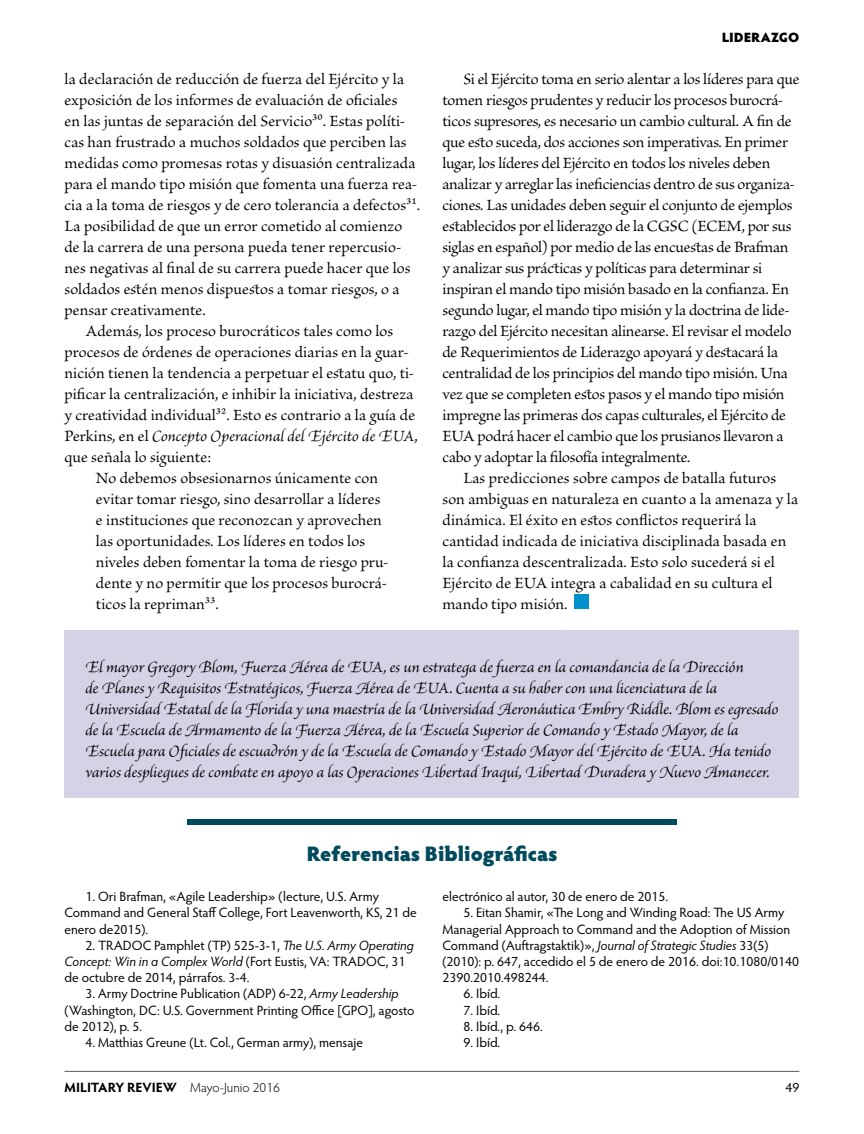
<style>
.page{position:relative;width:864px;height:1134px;background:#fff}
.page>*{position:absolute;margin:0;border:0;box-sizing:border-box;transform-origin:0 0}
.t1{font:900 21px "Hypatia Sans Pro";letter-spacing:-.005em;color:#004a5d}
.t2{font:16.5px/21px "Brioso Pro";color:#000}
.t3{font:italic 16.5px/21px "Brioso Pro";letter-spacing:-.005em;color:#000}
.t4{font:13.5px/16.2px "Hypatia Sans Pro";color:#000}
.t5{font:700 13.5px "Hypatia Sans Pro";letter-spacing:-.005em;color:#000}
.t6{font:900 13.5px "Hypatia Sans Pro";color:#000}
.s1{font-style:normal}
.s2{font-style:italic}
.s3{font-weight:300}
</style>
<div class="page">
<hr style="left:65px;top:1071px;width:734px;height:1px;background:#58595b">
<div style="left:574px;top:594px;width:15px;height:15px;background:#0090cc"></div>
<div style="left:64px;top:630px;width:736px;height:168px;background:#d4d3e6"></div>
<div style="left:187px;top:819px;width:490px;height:6px;background:#004a5d"></div>
<p class="t2" style="left:64px;top:69px;width:341px">la declaración de reducción de fuerza del Ejército y la</p>
<p class="t2" style="left:64px;top:90px;width:335px">exposición de los informes de evaluación de oficiales</p>
<p class="t2" style="left:64px;top:111px;width:343px">en las juntas de separación del Servicio30. Estas políti-</p>
<p class="t2" style="left:64px;top:132px;width:344px">cas han frustrado a muchos soldados que perciben las</p>
<p class="t2" style="left:64px;top:153px;width:353px">medidas como promesas rotas y disuasión centralizada</p>
<p class="t2" style="left:64px;top:174px;width:354px">para el mando tipo misión que fomenta una fuerza rea-</p>
<p class="t2" style="left:64px;top:195px;width:357px">cia a la toma de riesgos y de cero tolerancia a defectos31.</p>
<p class="t2" style="left:64px;top:216px;width:339px">La posibilidad de que un error cometido al comienzo</p>
<p class="t2" style="left:64px;top:237px;width:339px">de la carrera de una persona pueda tener repercusio-</p>
<p class="t2" style="left:64px;top:258px;width:347px">nes negativas al final de su carrera puede hacer que los</p>
<p class="t2" style="left:64px;top:279px;width:337px">soldados estén menos dispuestos a tomar riesgos, o a</p>
<p class="t2" style="left:64px;top:300px;width:143px">pensar creativamente.</p>
<p class="t2" style="left:86px;top:321px;width:309px">Además, los proceso burocráticos tales como los</p>
<p class="t2" style="left:64px;top:342px;width:346px">procesos de órdenes de operaciones diarias en la guar-</p>
<p class="t2" style="left:64px;top:363px;width:352px">nición tienen la tendencia a perpetuar el estatu quo, ti-</p>
<p class="t2" style="left:64px;top:384px;width:351px">pificar la centralización, e inhibir la iniciativa, destreza</p>
<p class="t2" style="left:64px;top:405px;width:352px">y creatividad individual32. Esto es contrario a la guía de</p>
<p class="t3" style="left:64px;top:425px;width:355px"><span class="s1">Perkins, en el</span> Concepto Operacional del Ejército de EUA<span class="s1">,</span></p>
<p class="t2" style="left:64px;top:447px;width:148px">que señala lo siguiente:</p>
<p class="t2" style="left:96px;top:468px;width:284px">No debemos obsesionarnos únicamente con</p>
<p class="t2" style="left:96px;top:489px;width:286px">evitar tomar riesgo, sino desarrollar a líderes</p>
<p class="t2" style="left:96px;top:510px;width:288px">e instituciones que reconozcan y aprovechen</p>
<p class="t2" style="left:96px;top:531px;width:271px">las oportunidades. Los líderes en todos los</p>
<p class="t2" style="left:96px;top:552px;width:294px">niveles deben fomentar la toma de riesgo pru-</p>
<p class="t2" style="left:96px;top:573px;width:293px">dente y no permitir que los procesos burocrá-</p>
<p class="t2" style="left:96px;top:594px;width:124px">ticos la repriman33.</p>
<p class="t6" style="left:722px;top:27px;width:79px">LIDERAZGO</p>
<p class="t2" style="left:442px;top:69px;width:359px;text-indent:21px">Si el Ejército toma en serio alentar a los líderes para que tomen riesgos prudentes y reducir los procesos burocrá&shy;ticos supresores, es necesario un cambio cultural. A fin de que esto suceda, dos acciones son imperativas. En primer lugar, los líderes del Ejército en todos los niveles deben analizar y arreglar las ineficiencias dentro de sus organiza&shy;ciones. Las unidades deben seguir el conjunto de ejemplos establecidos por el liderazgo de la CGSC (ECEM, por sus siglas en español) por medio de las encuestas de Brafman y analizar sus prácticas y políticas para determinar si inspiran el mando tipo misión basado en la confianza. En segundo lugar, el mando tipo misión y la doctrina de lide&shy;razgo del Ejército necesitan alinearse. El revisar el modelo de Requerimientos de Liderazgo apoyará y destacará la centralidad de los principios del mando tipo misión. Una vez que se completen estos pasos y el mando tipo misión impregne las primeras dos capas culturales, el Ejército de EUA podrá hacer el cambio que los prusianos llevaron a cabo y adoptar la filosofía integralmente.</p>
<p class="t2" style="left:442px;top:469px;width:357px;text-indent:21px">Las predicciones sobre campos de batalla futuros son ambiguas en naturaleza en cuanto a la amenaza y la dinámica. El éxito en estos conflictos requerirá la cantidad indicada de iniciativa disciplinada basada en la confianza descentralizada. Esto solo sucederá si el Ejército de EUA integra a cabalidad en su cultura el mando tipo misión.</p>
<p class="t3" style="left:86px;top:656px;width:695px">El mayor Gregory Blom, Fuerza Aérea de EUA, es un estratega de fuerza en la comandancia de la Dirección<br>de Planes y Requisitos Estratégicos, Fuerza Aérea de EUA. Cuenta a su haber con una licenciatura de la Universidad Estatal de la Florida y una maestría de la Universidad Aeronáutica Embry Riddle. Blom es egresado de la Escuela de Armamento de la Fuerza Aérea, de la Escuela Superior de Comando y Estado Mayor, de la Escuela para Oficiales de escuadrón y de la Escuela de Comando y Estado Mayor del Ejército de EUA. Ha tenido varios despliegues de combate en apoyo a las Operaciones Libertad Iraquí, Libertad Duradera y Nuevo Amanecer.</p>
<p class="t1" style="left:306px;top:838px;width:253px">Referencias Bibliográficas</p>
<p class="t4" style="left:64px;top:888px;width:354px;text-indent:21px">1. Ori Brafman, «Agile Leadership» (lecture, U.S. Army<br>Command and General Staff College, Fort Leavenworth, KS, 21 de enero de2015).</p>
<p class="t4" style="left:64px;top:937px;width:351px;text-indent:21px">2. TRADOC Pamphlet (TP) 525-3-1, <span class="s2">The U.S. Army Operating<br>Concept: Win in a Complex World</span> (Fort Eustis, VA: TRADOC, 31 de octubre de 2014, párrafos. 3-4.</p>
<p class="t4" style="left:64px;top:985px;width:352px;text-indent:21px">3. Army Doctrine Publication (ADP) 6-22, <span class="s2">Army Leadership </span>(Washington, DC: U.S. Government Printing Office [GPO], agosto de 2012), p. 5.</p>
<p class="t4" style="left:86px;top:1034px;width:279px">4. Matthias Greune (Lt. Col., German army), mensaje</p>
<p class="t4" style="left:442px;top:888px;width:227px">electrónico al autor, 30 de enero de 2015.</p>
<p class="t4" style="left:442px;top:904px;width:358px;text-indent:21px">5. Eitan Shamir, «The Long and Winding Road: The US Army Managerial Approach to Command and the Adoption of Mission Command (Auftragstaktik)», <span class="s2">Journal of Strategic Studies</span> 33(5) (2010): p. 647, accedido el 5 de enero de 2016. doi:10.1080/0140<br>2390.2010.498244.</p>
<p class="t4" style="left:464px;top:985px;width:38px">6. Ibíd.</p>
<p class="t4" style="left:464px;top:1001px;width:38px">7. Ibíd.</p>
<p class="t4" style="left:464px;top:1018px;width:81px">8. Ibíd., p. 646.</p>
<p class="t4" style="left:464px;top:1034px;width:38px">9. Ibíd.</p>
<p class="t5" style="left:64px;top:1078px;width:217px">MILITARY REVIEW <span class="s3">Mayo-Junio 2016</span></p>
<p class="t4" style="left:786px;top:1079px;width:15px">49</p>
</div>
